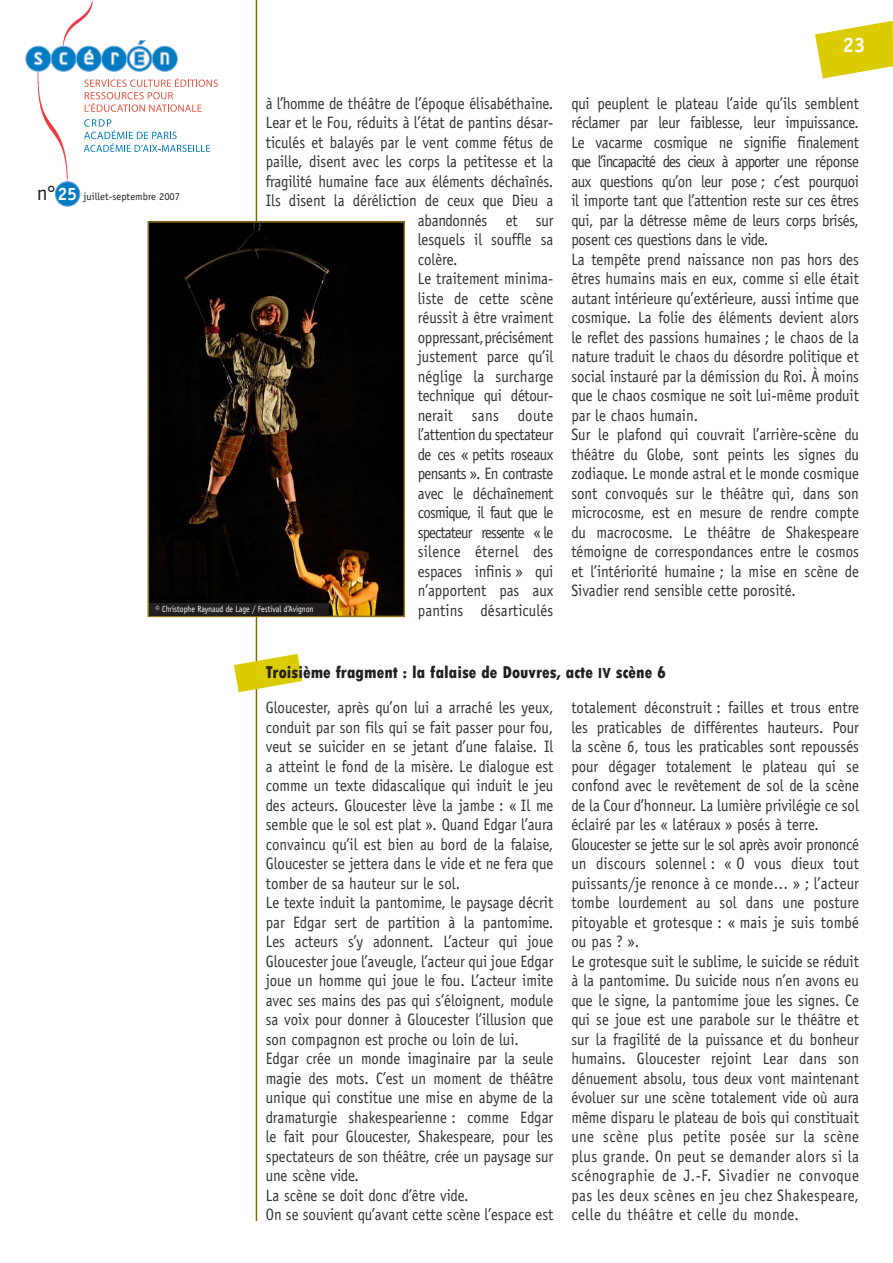
<style>
.page{position:relative;width:893px;height:1263px;background:#fff}
.page>*{position:absolute;margin:0;border:0;box-sizing:border-box;transform-origin:0 0}
.t1{font:700 21px "Officina Sans";color:#fff}
.t2{font:800 condensed 18px "Tw Cen";color:#231f20}
.t3{font:16.5px/19.5px "Officina Sans";color:#312f30;scale:.9 1}
.t4{font:16.5px "Officina Sans";letter-spacing:-.02em;color:#312f30;scale:.9 1}
.t5{font:16.5px "Officina Sans";letter-spacing:-.03em;color:#312f30;scale:.9 1}
.t6{font:16.5px "Officina Sans";letter-spacing:-.04em;color:#312f30;scale:.9 1}
.t7{font:16.5px "Officina Sans";letter-spacing:-.06em;color:#312f30;scale:.9 1}
.t8{font:16.5px "Officina Sans";letter-spacing:-.05em;color:#312f30;scale:.9 1}
.t9{font:16.5px "Officina Sans";letter-spacing:.02em;color:#312f30;scale:.9 1}
.t10{font:10.5px "Officina Sans";color:#231f20}
.t11{font:9px "Officina Sans";color:#fff;scale:.85 1}
.s1{font-size:21px}
.s2{font-weight:700;font-size:18px;color:#fff}
.s3{font-size:15.3px}
</style>
<div class="page">
<img style="left:63px;top:1px;width:30px;height:39px">
<img style="left:37px;top:72px;width:40px;height:113px">
<img style="left:217px;top:0;width:72px;height:1220px">
<svg style="left:84px;top:78px;width:134px;height:34px"></svg>
<svg style="left:26px;top:40px;width:152px;height:32px"></svg>
<svg style="left:84px;top:119px;width:126px;height:33px"></svg>
<div style="left:55px;top:182px;width:25px;height:24px;background:#007cc2;border-radius:50%"></div>
<div style="left:55px;top:181px;width:25px;height:26px;border:1px solid #70a3d6;border-radius:50%"></div>
<svg style="left:234px;top:654px;width:68px;height:38px"></svg>
<svg style="left:815px;top:21px;width:78px;height:58px"></svg>
<img style="left:151px;top:224px;width:251px;height:390px">
<div style="left:148px;top:221px;width:257px;height:396px;border:2px solid #927114"></div>
<div style="left:150px;top:603px;width:179px;height:12px;background:#231f20"></div>
<p class="t3" style="left:266px;top:93px;width:321px">à l’homme de théâtre de l’époque élisabéthaine.</p>
<p class="t3" style="left:266px;top:113px;width:321px">Lear et le Fou, réduits à l’état de pantins désar-</p>
<p class="t3" style="left:266px;top:132px;width:321px">ticulés et balayés par le vent comme fétus de</p>
<p class="t3" style="left:266px;top:152px;width:321px">paille, disent avec les corps la petitesse et la</p>
<p class="t3" style="left:266px;top:171px;width:321px">fragilité humaine face aux éléments déchaînés.</p>
<p class="t3" style="left:266px;top:191px;width:321px">Ils disent la déréliction de ceux que Dieu a</p>
<p class="t3" style="left:418px;top:210px;width:152px">abandonnés et sur</p>
<p class="t3" style="left:418px;top:230px;width:152px">lesquels il souffle sa</p>
<p class="t3" style="left:418px;top:249px;width:46px">colère.</p>
<p class="t3" style="left:418px;top:269px;width:152px">Le traitement minima-</p>
<p class="t3" style="left:418px;top:288px;width:152px">liste de cette scène</p>
<p class="t3" style="left:418px;top:308px;width:152px">réussit à être vraiment</p>
<p class="t4" style="left:418px;top:327px;width:152px">oppressant, précisément</p>
<p class="t3" style="left:418px;top:347px;width:152px">justement parce qu’il</p>
<p class="t3" style="left:418px;top:366px;width:152px">néglige la surcharge</p>
<p class="t4" style="left:418px;top:386px;width:152px">technique qui détour-</p>
<p class="t3" style="left:418px;top:405px;width:152px">nerait sans doute</p>
<p class="t5" style="left:418px;top:425px;width:152px">l’attention du spectateur</p>
<p class="t5" style="left:418px;top:444px;width:152px">de ces « petits roseaux</p>
<p class="t6" style="left:418px;top:464px;width:152px">pensants ». En contraste</p>
<p class="t4" style="left:418px;top:483px;width:152px">avec le déchaînement</p>
<p class="t8" style="left:418px;top:503px;width:152px">cosmique, il faut que le</p>
<p class="t7" style="left:418px;top:522px;width:152px">spectateur ressente « le</p>
<p class="t9" style="left:418px;top:542px;width:152px">silence éternel des</p>
<p class="t3" style="left:418px;top:561px;width:152px">espaces infinis » qui</p>
<p class="t3" style="left:418px;top:581px;width:152px">n’apportent pas aux</p>
<p class="t3" style="left:418px;top:600px;width:152px">pantins désarticulés</p>
<p class="t10" style="left:37px;top:190px;width:145px"><span class="s1">n°</span><span class="s2">25</span> juillet-septembre 2007</p>
<p class="t11" style="left:155px;top:604px;width:188px">© Christophe Raynaud de Lage / Festival d’Avignon</p>
<p class="t1" style="left:843px;top:32px;width:25px">23</p>
<p class="t3" style="left:571px;top:93px;width:321px">qui peuplent le plateau l’aide qu’ils semblent réclamer par leur faiblesse, leur impuissance.<br>Le vacarme cosmique ne signifie finalement que l’incapacité des cieux à apporter une réponse aux questions qu’on leur pose ; c’est pourquoi il importe tant que l’attention reste sur ces êtres qui, par la détresse même de leurs corps brisés, posent ces questions dans le vide.<br>La tempête prend naissance non pas hors des êtres humains mais en eux, comme si elle était autant intérieure qu’extérieure, aussi intime que cosmique. La folie des éléments devient alors le reflet des passions humaines ; le chaos de la nature traduit le chaos du désordre politique et social instauré par la démission du Roi. À moins que le chaos cosmique ne soit lui-même produit par le chaos humain.<br>Sur le plafond qui couvrait l’arrière-scène du théâtre du Globe, sont peints les signes du zodiaque. Le monde astral et le monde cosmique sont convoqués sur le théâtre qui, dans son microcosme, est en mesure de rendre compte du macrocosme. Le théâtre de Shakespeare témoigne de correspondances entre le cosmos et l’intériorité humaine ; la mise en scène de Sivadier rend sensible cette porosité.</p>
<p class="t2" style="left:266px;top:661px;width:402px">Troisième fragment : la falaise de Douvres, acte <span class="s3">iv</span> scène 6</p>
<p class="t3" style="left:266px;top:698px;width:321px">Gloucester, après qu’on lui a arraché les yeux, conduit par son fils qui se fait passer pour fou, veut se suicider en se jetant d’une falaise. Il a atteint le fond de la misère. Le dialogue est comme un texte didascalique qui induit le jeu des acteurs. Gloucester lève la jambe : « Il me semble que le sol est plat ». Quand Edgar l’aura convaincu qu’il est bien au bord de la falaise, Gloucester se jettera dans le vide et ne fera que tomber de sa hauteur sur le sol.<br>Le texte induit la pantomime, le paysage décrit par Edgar sert de partition à la pantomime.<br>Les acteurs s’y adonnent. L’acteur qui joue Gloucester joue l’aveugle, l’acteur qui joue Edgar joue un homme qui joue le fou. L’acteur imite avec ses mains des pas qui s’éloignent, module sa voix pour donner à Gloucester l’illusion que son compagnon est proche ou loin de lui.<br>Edgar crée un monde imaginaire par la seule magie des mots. C’est un moment de théâtre unique qui constitue une mise en abyme de la dramaturgie shakespearienne : comme Edgar le fait pour Gloucester, Shakespeare, pour les spectateurs de son théâtre, crée un paysage sur une scène vide.<br>La scène se doit donc d’être vide.<br>On se souvient qu’avant cette scène l’espace est</p>
<p class="t3" style="left:571px;top:698px;width:321px">totalement déconstruit : failles et trous entre les praticables de différentes hauteurs. Pour la scène 6, tous les praticables sont repoussés pour dégager totalement le plateau qui se confond avec le revêtement de sol de la scène de la Cour d’honneur. La lumière privilégie ce sol éclairé par les « latéraux » posés à terre.<br>Gloucester se jette sur le sol après avoir prononcé un discours solennel : « O vous dieux tout puissants/je renonce à ce monde… » ; l’acteur tombe lourdement au sol dans une posture pitoyable et grotesque : « mais je suis tombé ou pas ? ».<br>Le grotesque suit le sublime, le suicide se réduit à la pantomime. Du suicide nous n’en avons eu que le signe, la pantomime joue les signes. Ce qui se joue est une parabole sur le théâtre et sur la fragilité de la puissance et du bonheur humains. Gloucester rejoint Lear dans son dénuement absolu, tous deux vont maintenant évoluer sur une scène totalement vide où aura même disparu le plateau de bois qui constituait une scène plus petite posée sur la scène plus grande. On peut se demander alors si la scénographie de J.-F. Sivadier ne convoque pas les deux scènes en jeu chez Shakespeare, celle du théâtre et celle du monde.</p>
</div>
